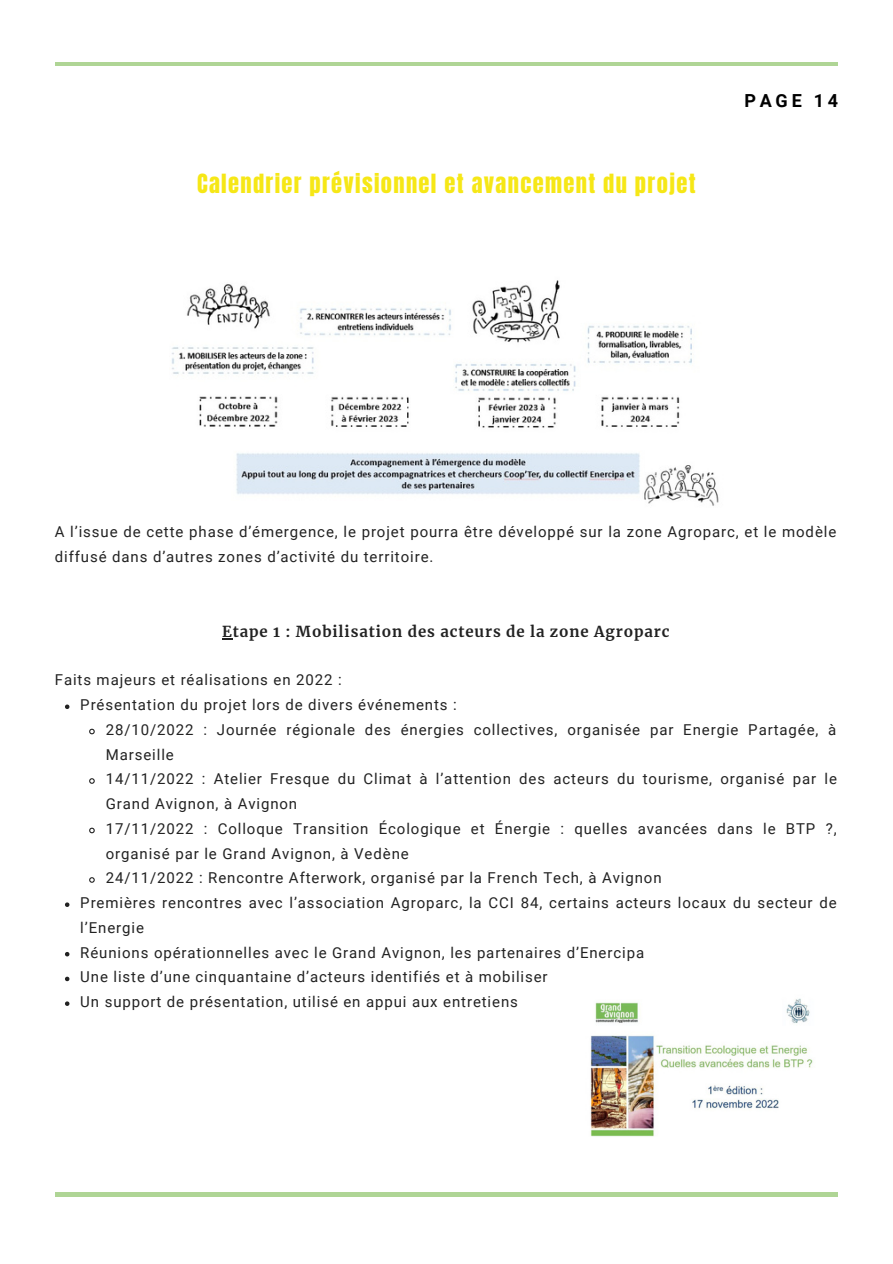
<style>
.page{position:relative;width:893px;height:1264px;background:#fff}
.page>*{position:absolute;margin:0;border:0;box-sizing:border-box;transform-origin:0 0}
.t1{font:22.5px "Anton";letter-spacing:.06em;color:#f6e716}
.t2{font:700 18px "Roboto";letter-spacing:.21em;color:#000}
.t3{font:15px/24.8px "Roboto";letter-spacing:.06em;color:#222}
.t4{font:700 15px "Merriweather";letter-spacing:.06em;color:#222}
</style>
<div class="page">
<hr style="left:55px;top:62px;width:782px;height:4px;background:#afd595">
<hr style="left:55px;top:1192px;width:782px;height:4px;background:#afd595">
<svg style="left:65px;top:704px;width:4px;height:5px"></svg>
<svg style="left:89px;top:728px;width:6px;height:7px"></svg>
<svg style="left:89px;top:778px;width:6px;height:6px"></svg>
<svg style="left:89px;top:827px;width:6px;height:7px"></svg>
<svg style="left:89px;top:877px;width:6px;height:6px"></svg>
<svg style="left:65px;top:902px;width:4px;height:5px"></svg>
<svg style="left:65px;top:952px;width:4px;height:4px"></svg>
<svg style="left:65px;top:976px;width:4px;height:5px"></svg>
<svg style="left:65px;top:1001px;width:4px;height:4px"></svg>
<img style="left:171px;top:280px;width:548px;height:226px">
<img style="left:590px;top:998px;width:223px;height:139px">
<p class="t1" style="left:197px;top:168px;width:500px">Calendrier prévisionnel et avancement du projet</p>
<p class="t2" style="left:744px;top:90px;width:95px">PAGE 14</p>
<p class="t3" style="left:55px;top:519px;width:783px">A l’issue de cette phase d’émergence, le projet pourra être développé sur la zone Agroparc, et le modèle diffusé dans d’autres zones d’activité du territoire.</p>
<p class="t4" style="left:222px;top:622px;width:449px">Etape 1 : Mobilisation des acteurs de la zone Agroparc</p>
<p class="t3" style="left:55px;top:668px;width:288px">Faits majeurs et réalisations en 2022 :</p>
<p class="t3" style="left:80px;top:692px;width:378px">Présentation du projet lors de divers événements :</p>
<p class="t3" style="left:106px;top:717px;width:732px">28/10/2022 : Journée régionale des énergies collectives, organisée par Energie Partagée, à<br>Marseille</p>
<p class="t3" style="left:106px;top:767px;width:732px">14/11/2022 : Atelier Fresque du Climat à l’attention des acteurs du tourisme, organisé par le<br>Grand Avignon, à Avignon</p>
<p class="t3" style="left:106px;top:816px;width:732px">17/11/2022 : Colloque Transition Écologique et Énergie : quelles avancées dans le BTP ?, organisé par le Grand Avignon, à Vedène</p>
<p class="t3" style="left:106px;top:865px;width:557px">24/11/2022 : Rencontre Afterwork, organisé par la French Tech, à Avignon</p>
<p class="t3" style="left:80px;top:890px;width:757px">Premières rencontres avec l’association Agroparc, la CCI 84, certains acteurs locaux du secteur de l’Energie</p>
<p class="t3" style="left:80px;top:940px;width:565px">Réunions opérationnelles avec le Grand Avignon, les partenaires d’Enercipa</p>
<p class="t3" style="left:80px;top:964px;width:469px">Une liste d’une cinquantaine d’acteurs identifiés et à mobiliser</p>
<p class="t3" style="left:80px;top:989px;width:439px">Un support de présentation, utilisé en appui aux entretiens</p>
</div>
